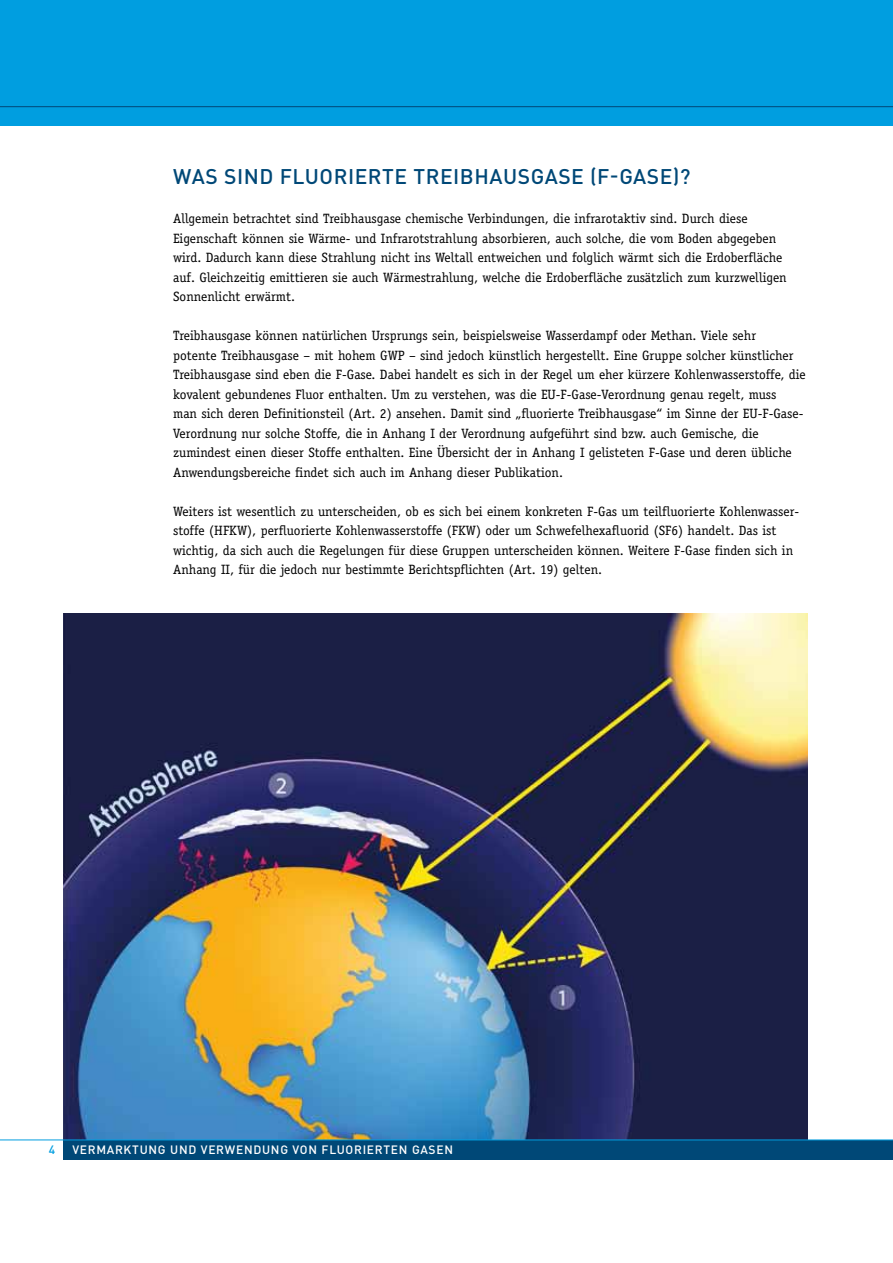
<style>
.page{position:relative;width:893px;height:1263px;background:#fff}
.page>*{position:absolute;margin:0;border:0;box-sizing:border-box;transform-origin:0 0}
.t1{font:500 21px "DIN Pro";letter-spacing:.025em;color:#004877}
.t2{font:13.5px/19.5px "Officina Serif";color:#000}
.t3{font:500 12px "DIN Pro";letter-spacing:.06em;color:#fff}
.t4{font:500 12px "DIN Pro";color:#009ee0}
</style>
<div class="page">
<img style="left:64px;top:613px;width:744px;height:526px">
<div style="left:0;top:0;width:893px;height:126px;background:#009ee0"></div>
<div style="left:64px;top:1140px;width:829px;height:20px;background:#004877"></div>
<hr style="left:0;top:1139px;width:893px;height:1px;background:#009ee0">
<hr style="left:0;top:106px;width:893px;height:1px;background:#004877">
<h1 class="t1" style="left:173px;top:162px;width:519px">WAS SIND FLUORIERTE TREIB HAUSGASE (F-GASE)?</h1>
<p class="t2" style="left:173px;top:209px;width:615px">Allgemein betrachtet sind Treibhausgase chemische Verbindungen, die infrarotaktiv sind. Durch diese Eigenschaft können sie Wärme- und Infrarotstrahlung absorbieren, auch solche, die vom Boden abgegeben wird. Dadurch kann diese Strahlung nicht ins Weltall entweichen und folglich wärmt sich die Erdoberfläche auf. Gleichzeitig emittieren sie auch Wärmestrahlung, welche die Erdoberfläche zusätzlich zum kurzwelligen Sonnenlicht erwärmt.</p>
<p class="t2" style="left:173px;top:326px;width:634px">Treibhausgase können natürlichen Ursprungs sein, beispielsweise Wasserdampf oder Methan. Viele sehr<br>potente Treibhausgase – mit hohem GWP – sind jedoch künstlich hergestellt. Eine Gruppe solcher künstlicher Treibhausgase sind eben die F-Gase. Dabei handelt es sich in der Regel um eher kürzere Kohlenwasserstoffe, die kovalent gebundenes Fluor enthalten. Um zu verstehen, was die EU-F-Gase-Verordnung genau regelt, muss<br>man sich deren Definitionsteil (Art. 2) ansehen. Damit sind „fluorierte Treibhausgase“ im Sinne der EU-F-Gase-Verordnung nur solche Stoffe, die in Anhang I der Verordnung aufgeführt sind bzw. auch Gemische, die zumindest einen dieser Stoffe enthalten. Eine Übersicht der in Anhang I gelisteten F-Gase und deren übliche Anwendungsbereiche findet sich auch im Anhang dieser Publikation.</p>
<p class="t2" style="left:173px;top:501px;width:626px">Weiters ist wesentlich zu unterscheiden, ob es sich bei einem konkreten F-Gas um teilfluorierte Kohlenwasser&shy;stoffe (HFKW), perfluorierte Kohlenwasserstoffe (FKW) oder um Schwefelhexafluorid (SF6) handelt. Das ist wichtig, da sich auch die Regelungen für diese Gruppen unterscheiden können. Weitere F-Gase finden sich in Anhang II, für die jedoch nur bestimmte Berichtspflichten (Art. 19) gelten.</p>
<p class="t4" style="left:49px;top:1141px;width:8px">4</p>
<p class="t3" style="left:72px;top:1141px;width:382px">VERMARKTUNG UND VERWENDUNG VON FLUORIERTEN GASEN</p>
</div>
